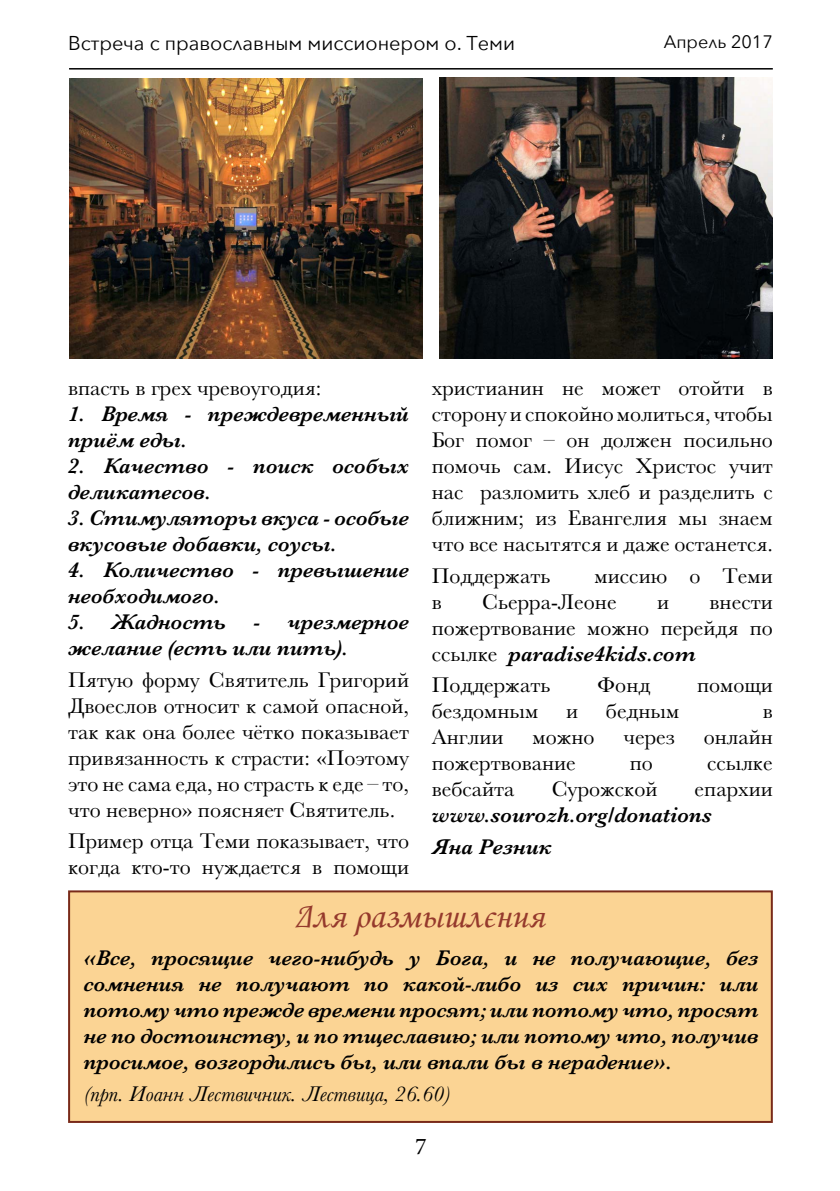
<style>
.page{position:relative;width:840px;height:1191px;background:#fff}
.page>*{position:absolute;margin:0;border:0;box-sizing:border-box;transform-origin:0 0}
.t1{font:36px "NK Monotype Corsiva";color:#95392c}
.t2{font:24px "Minion Pro";color:#000}
.t3{font:22px/26px "Baskerville";color:#000;text-align:justify}
.t4{font:italic 600 22px/26px "Baskerville";color:#000}
.t5{font:italic 22px "Baskerville";color:#000}
.t6{font:20px "Avenir Next";color:#000}
.t7{font:18px "Avenir Next";color:#000}
.s1{font-weight:600;font-style:italic}
</style>
<div class="page">
<hr style="left:69px;top:68px;width:703px;height:2px;background:#000">
<img style="left:69px;top:78px;width:353px;height:280px">
<img style="left:439px;top:77px;width:333px;height:281px">
<div style="left:68px;top:890px;width:704px;height:233px;background:#fbd494;border:2px solid #792a19"></div>
<p class="t6" style="left:68px;top:26px;width:448px">Встреча с православным миссионером о. Теми</p>
<p class="t7" style="left:663px;top:26px;width:110px">Апрель 2017</p>
<p class="t3" style="left:68px;top:375px;width:254px">впасть в грех чревоугодия:</p>
<p class="t4" style="left:68px;top:401px;width:342px">1. Время - преждевременный приём еды.</p>
<p class="t4" style="left:68px;top:453px;width:342px">2. Качество - поиск особых деликатесов.</p>
<p class="t4" style="left:68px;top:505px;width:342px">3. Стимуляторы вкуса - особые вкусовые добавки, соусы.</p>
<p class="t4" style="left:68px;top:557px;width:342px">4. Количество - превышение необходимого.</p>
<p class="t4" style="left:68px;top:609px;width:342px">5. Жадность - чрезмерное желание (есть или пить).</p>
<p class="t3" style="left:68px;top:667px;width:342px">Пятую форму Святитель Григорий Двоеслов относит к самой опасной, так как она более чётко показывает привязанность к страсти: «Поэтому это не сама еда, но страсть к еде – то, что неверно» поясняет Святитель.</p>
<p class="t3" style="left:68px;top:828px;width:342px">Пример отца Теми показывает, что когда кто-то нуждается в помощи</p>
<p class="t3" style="left:431px;top:375px;width:342px">христианин не может отойти в сторону и спокойно молиться, чтобы Бог помог – он должен посильно помочь сам. Иисус Христос учит нас разломить хлеб и разделить с ближним; из Евангелия мы знаем что все насытятся и даже останется.</p>
<p class="t3" style="left:431px;top:563px;width:120px">Поддержать</p>
<p class="t3" style="left:594px;top:563px;width:180px">миссию о Теми</p>
<p class="t3" style="left:431px;top:589px;width:12px">в</p>
<p class="t3" style="left:482px;top:589px;width:136px">Сьерра-Леоне</p>
<p class="t3" style="left:656px;top:589px;width:14px">и</p>
<p class="t3" style="left:431px;top:589px;width:342px;text-indent:277px">внести пожертвование можно перейдя по ссылке <span class="s1">paradise4kids.com</span></p>
<p class="t3" style="left:431px;top:672px;width:120px">Поддержать</p>
<p class="t3" style="left:597px;top:672px;width:54px">Фонд</p>
<p class="t3" style="left:696px;top:672px;width:77px">помощи</p>
<p class="t3" style="left:431px;top:698px;width:108px">бездомным</p>
<p class="t3" style="left:565px;top:698px;width:14px">и</p>
<p class="t3" style="left:605px;top:698px;width:75px">бедным</p>
<p class="t3" style="left:762px;top:698px;width:12px">в</p>
<p class="t3" style="left:431px;top:724px;width:73px">Англии</p>
<p class="t3" style="left:532px;top:724px;width:63px">можно</p>
<p class="t3" style="left:623px;top:724px;width:53px">через</p>
<p class="t3" style="left:703px;top:724px;width:71px">онлайн</p>
<p class="t3" style="left:431px;top:750px;width:145px">пожертвование</p>
<p class="t3" style="left:629px;top:750px;width:25px">по</p>
<p class="t3" style="left:706px;top:750px;width:67px">ссылке</p>
<p class="t3" style="left:431px;top:776px;width:84px">вебсайта</p>
<p class="t3" style="left:551px;top:776px;width:107px">Сурожской</p>
<p class="t3" style="left:694px;top:776px;width:80px">епархии</p>
<p class="t4" style="left:431px;top:799px;width:281px;line-height:31.6px">www.sourozh.org/donations<br>Яна Резник</p>
<h1 class="t1" style="left:295px;top:893px;width:250px">Для размышления</h1>
<p class="t4" style="left:84px;top:944px;width:676px;text-align:justify">«Все, просящие чего-нибудь у Бога, и не получающие, без сомнения не получают по какой-либо из сих причин: или потому что прежде времени просят; или потому что, просят не по достоинству, и по тщеславию; или потому что, получив просимое, возгордились бы, или впали бы в нерадение».</p>
<p class="t5" style="left:84px;top:1078px;width:368px">(прп. Иоанн Лествичник. Лествица, 26.60)</p>
<p class="t2" style="left:415px;top:1130px;width:13px">7</p>
</div>
